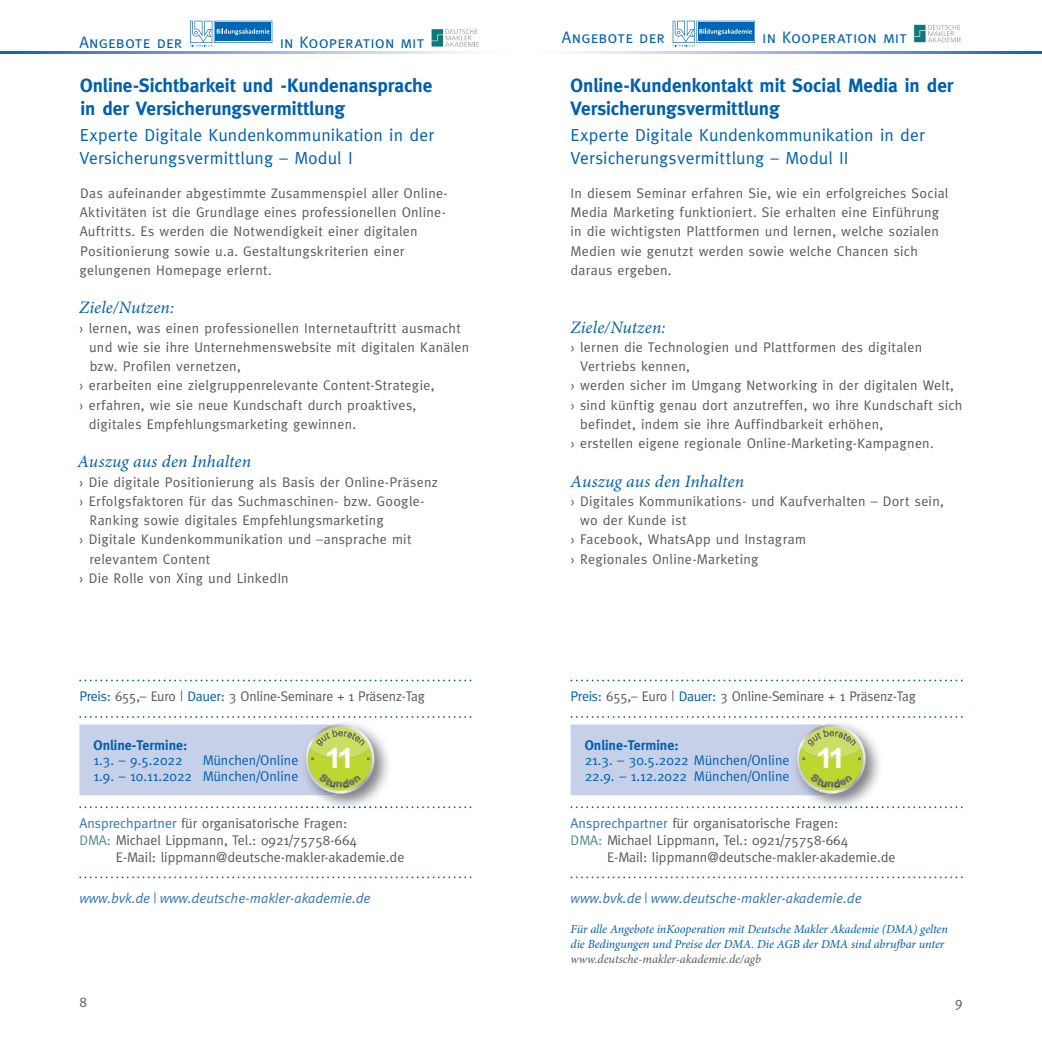
<style>
.page{position:relative;width:1042px;height:1042px;background:#fff}
.page>*{position:absolute;margin:0;border:0;box-sizing:border-box;transform-origin:0 0}
.t1{font:700 28px "Arial";color:#fff;scale:1.1 1}
.t2{font:700 19.25px/23.1px "Meta";letter-spacing:-.005em;color:#0160ae}
.t3{font:17.5px/23.1px "Meta";letter-spacing:.01em;color:#0160ae}
.t4{font:italic 17.5px "Minion Pro";letter-spacing:.005em;color:#0160ae}
.t5{font:16.62px "Meta Caps";letter-spacing:.005em;color:#0160ae}
.t6{font:14px/19.2px "Meta";letter-spacing:.02em;color:#57585a}
.t7{font:14px "Meta";color:#57585a}
.t8{font:14px/15.8px "Meta";color:#0160ae;text-align:right}
.t9{font:14px "Meta";letter-spacing:-.01em;color:#57585a}
.t10{font:italic 14px "Meta Normal";color:#2f74ba}
.t11{font:700 14px "Meta";color:#0160ae}
.t12{font:italic 12.25px/14.7px "Minion Pro";letter-spacing:-.005em;color:#0160ae}
.t13{font:italic 12.25px "Minion Pro";letter-spacing:-.005em;color:#57585a}
.s1{color:#0160ae}
.s2{color:#2f74ba}
.s3{color:#518b8e}
.s4{font-family:"Meta";font-style:normal}
</style>
<div class="page">
<svg style="left:0;top:51px;width:1042px;height:3px;background:#99b3da"></svg>
<svg style="left:79px;top:679px;width:392px;height:2px"></svg>
<svg style="left:79px;top:716px;width:392px;height:2px"></svg>
<svg style="left:79px;top:806px;width:392px;height:2px"></svg>
<svg style="left:79px;top:876px;width:392px;height:2px"></svg>
<img style="left:301px;top:723px;width:91px;height:86px">
<img style="left:301px;top:806px;width:91px;height:2px">
<svg style="left:570px;top:679px;width:392px;height:2px"></svg>
<svg style="left:570px;top:716px;width:392px;height:2px"></svg>
<svg style="left:570px;top:806px;width:392px;height:2px"></svg>
<svg style="left:570px;top:876px;width:392px;height:2px"></svg>
<img style="left:792px;top:723px;width:91px;height:86px">
<img style="left:792px;top:806px;width:91px;height:2px">
<svg style="left:190px;top:20px;width:83px;height:23px"></svg>
<svg style="left:190px;top:21px;width:82px;height:26px"></svg>
<svg style="left:431px;top:29px;width:48px;height:18px"></svg>
<svg style="left:672px;top:20px;width:83px;height:27px"></svg>
<svg style="left:673px;top:21px;width:82px;height:26px"></svg>
<svg style="left:914px;top:24px;width:48px;height:19px"></svg>
<svg style="left:914px;top:25px;width:47px;height:17px"></svg>
<svg style="left:79px;top:724px;width:296px;height:71px;background:#c5cfce"></svg>
<svg style="left:570px;top:724px;width:296px;height:71px;background:#c5cfce"></svg>
<p class="t5" style="left:79px;top:32px;width:105px">Angebote der</p>
<p class="t5" style="left:280px;top:32px;width:146px">in Kooperation mit</p>
<p class="t5" style="left:562px;top:28px;width:105px">Angebote der</p>
<p class="t5" style="left:762px;top:28px;width:146px">in Kooperation mit</p>
<h2 class="t2" style="left:80px;top:74px;width:354px">Online-Sichtbarkeit und -Kundenansprache in der Versicherungsvermittlung</h2>
<p class="t3" style="left:79px;top:123px;width:356px">Experte Digitale Kundenkommunikation in der<br>Versicherungsvermittlung – Modul I</p>
<p class="t6" style="left:80px;top:183px;width:370px">Das aufeinander abgestimmte Zusammenspiel aller Online-Aktivitäten ist die Grundlage eines professionellen Online-Auftritts. Es werden die Notwendigkeit einer digitalen Positionierung sowie u.a. Gestaltungskriterien einer gelungenen Homepage erlernt.</p>
<p class="t4" style="left:79px;top:296px;width:96px">Ziele/Nutzen:</p>
<p class="t6" style="left:79px;top:318px;width:383px">› lernen, was einen professionellen Internetauftritt ausmacht</p>
<p class="t6" style="left:89px;top:337px;width:382px">und wie sie ihre Unternehmenswebsite mit digitalen Kanälen</p>
<p class="t6" style="left:90px;top:356px;width:153px">bzw. Profilen vernetzen,</p>
<p class="t6" style="left:79px;top:376px;width:357px">› erarbeiten eine zielgruppenrelevante Content-Strategie,</p>
<p class="t6" style="left:79px;top:395px;width:339px">› erfahren, wie sie neue Kundschaft durch proaktives,</p>
<p class="t6" style="left:89px;top:414px;width:269px">digitales Empfehlungsmarketing gewinnen.</p>
<p class="t4" style="left:78px;top:450px;width:175px">Auszug aus den Inhalten</p>
<p class="t6" style="left:79px;top:472px;width:360px">› Die digitale Positionierung als Basis der Online-Präsenz</p>
<p class="t6" style="left:79px;top:491px;width:347px">› Erfolgsfaktoren für das Suchmaschinen- bzw. Google-</p>
<p class="t6" style="left:90px;top:510px;width:296px">Ranking sowie digitales Empfehlungsmarketing</p>
<p class="t6" style="left:79px;top:530px;width:334px">› Digitale Kundenkommunikation und –ansprache mit</p>
<p class="t6" style="left:89px;top:549px;width:123px">relevantem Content</p>
<p class="t6" style="left:79px;top:568px;width:211px">› Die Rolle von Xing und LinkedIn</p>
<p class="t9" style="left:79px;top:688px;width:347px"><span class="s1">Preis:</span> 655,– Euro | <span class="s1">Dauer:</span> 3 Online-Seminare + 1 Präsenz-Tag</p>
<p class="t11" style="left:94px;top:736px;width:95px">Online-Termine:</p>
<p class="t8" style="left:94px;top:752px;width:91px">1.3. – 9.5.2022</p>
<p class="t8" style="left:94px;top:752px;width:206px">München/Online<br>1.9. – 10.11.2022 München/Online</p>
<h1 class="t1" style="left:325px;top:740px;width:28px">11</h1>
<p class="t7" style="left:79px;top:815px;width:269px"><span class="s2">Ansprechpartner</span> für organisatorische Fragen:</p>
<p class="t7" style="left:79px;top:832px;width:279px"><span class="s3">DMA:</span> Michael Lippmann, Tel.: 0921/75758-664</p>
<p class="t7" style="left:116px;top:848px;width:290px">E-Mail: lippmann@deutsche-makler-akademie.de</p>
<p class="t10" style="left:79px;top:890px;width:293px">www.bvk.de <span class="s4">|</span> www.deutsche-makler-akademie.de</p>
<h2 class="t2" style="left:570px;top:74px;width:384px">Online-Kundenkontakt mit Social Media in der<br>Versicherungsvermittlung</h2>
<p class="t3" style="left:570px;top:123px;width:356px">Experte Digitale Kundenkommunikation in der<br>Versicherungsvermittlung – Modul II</p>
<p class="t6" style="left:570px;top:183px;width:379px">In diesem Seminar erfahren Sie, wie ein erfolgreiches Social Media Marketing funktioniert. Sie erhalten eine Einführung in die wichtigsten Plattformen und lernen, welche sozialen Medien wie genutzt werden sowie welche Chancen sich daraus ergeben.</p>
<p class="t4" style="left:570px;top:315px;width:96px">Ziele/Nutzen:</p>
<p class="t6" style="left:570px;top:337px;width:353px">› lernen die Technologien und Plattformen des digitalen</p>
<p class="t6" style="left:580px;top:356px;width:111px">Vertriebs kennen,</p>
<p class="t6" style="left:570px;top:376px;width:385px">› werden sicher im Umgang Networking in der digitalen Welt,</p>
<p class="t6" style="left:570px;top:395px;width:393px">› sind künftig genau dort anzutreffen, wo ihre Kundschaft sich</p>
<p class="t6" style="left:580px;top:414px;width:304px">befindet, indem sie ihre Auffindbarkeit erhöhen,</p>
<p class="t6" style="left:570px;top:433px;width:365px">› erstellen eigene regionale Online-Marketing-Kampagnen.</p>
<p class="t4" style="left:570px;top:469px;width:175px">Auszug aus den Inhalten</p>
<p class="t6" style="left:570px;top:491px;width:375px">› Digitales Kommunikations- und Kaufverhalten – Dort sein,</p>
<p class="t6" style="left:580px;top:510px;width:108px">wo der Kunde ist</p>
<p class="t6" style="left:570px;top:530px;width:237px">› Facebook, WhatsApp und Instagram</p>
<p class="t6" style="left:570px;top:549px;width:189px">› Regionales Online-Marketing</p>
<p class="t9" style="left:570px;top:688px;width:347px"><span class="s1">Preis:</span> 655,– Euro | <span class="s1">Dauer:</span> 3 Online-Seminare + 1 Präsenz-Tag</p>
<p class="t11" style="left:585px;top:736px;width:95px">Online-Termine:</p>
<p class="t8" style="left:585px;top:752px;width:206px;text-align:left">21.3. – 30.5.2022 München/Online<br>22.9. – 1.12.2022 München/Online</p>
<h1 class="t1" style="left:816px;top:740px;width:28px">11</h1>
<p class="t7" style="left:570px;top:815px;width:269px"><span class="s2">Ansprechpartner</span> für organisatorische Fragen:</p>
<p class="t7" style="left:570px;top:832px;width:279px"><span class="s3">DMA:</span> Michael Lippmann, Tel.: 0921/75758-664</p>
<p class="t7" style="left:607px;top:848px;width:290px">E-Mail: lippmann@deutsche-makler-akademie.de</p>
<p class="t10" style="left:570px;top:890px;width:293px">www.bvk.de <span class="s4">|</span> www.deutsche-makler-akademie.de</p>
<p class="t12" style="left:570px;top:922px;width:379px">Für alle Angebote inKooperation mit Deutsche Makler Akademie (DMA) gelten die Bedingungen und Preise der DMA. Die AGB der DMA sind abrufbar unter</p>
<p class="t13" style="left:570px;top:950px;width:192px">www.deutsche-makler-akademie.de/agb</p>
<p class="t6" style="left:79px;top:993px;width:9px">8</p>
<p class="t6" style="left:955px;top:993px;width:9px">9</p>
</div>
